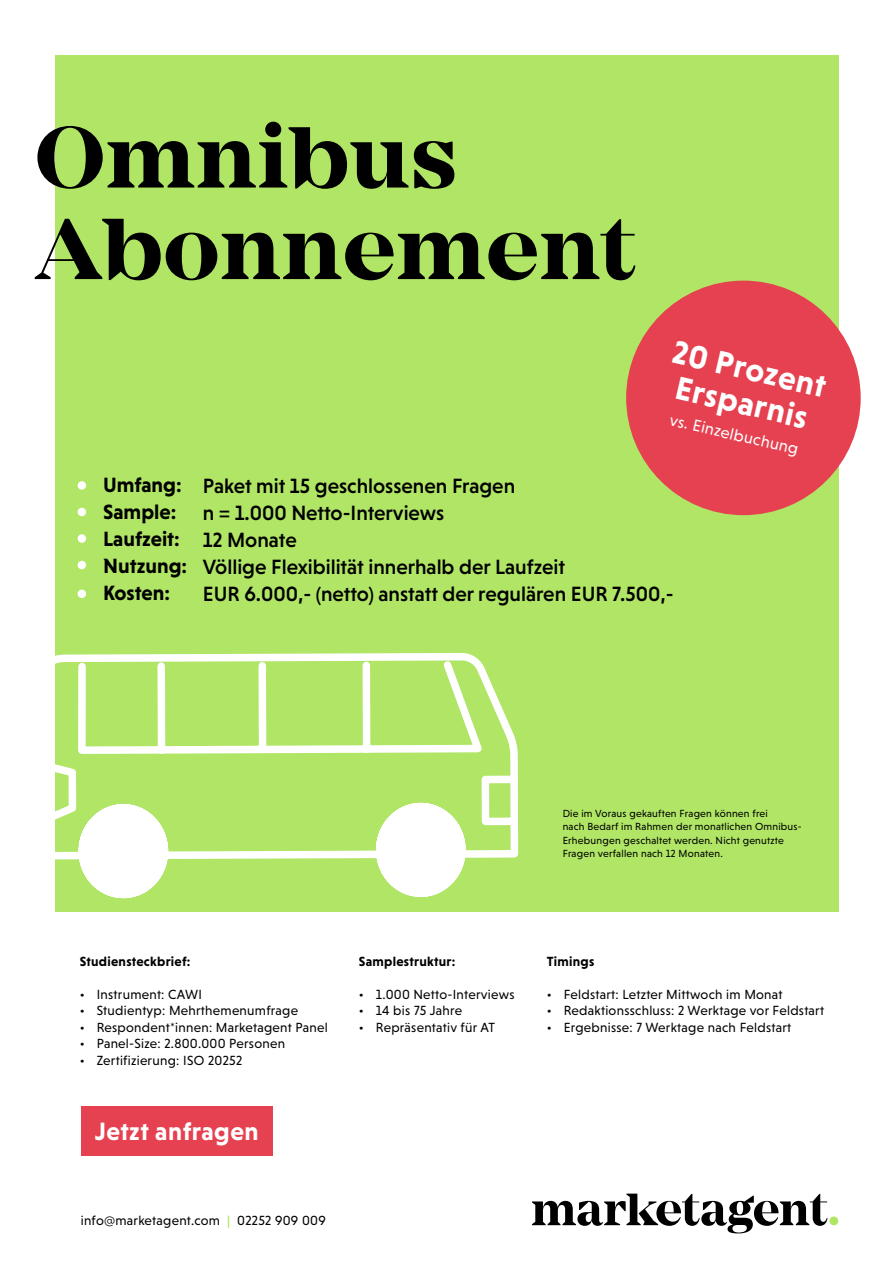
<style>
.page{position:relative;width:893px;height:1263px;background:#fff}
.page>*{position:absolute;margin:0;border:0;box-sizing:border-box;transform-origin:0 0}
.t1{font:700 90px/91.5px "Mirador";letter-spacing:.005em;color:#000}
.t2{font:700 33px/34.5px "Niveau Grotesk";color:#fff;text-align:center}
.t3{font:700 25.5px "Niveau Grotesk";letter-spacing:.02em;color:#fff}
.t4{font:500 21px/27px "Niveau Grotesk";color:#000}
.t5{font:700 21px/27px "Niveau Grotesk";color:#000}
.t6{font:16.5px "Niveau Grotesk";color:#fff}
.t7{font:13.5px "Niveau Grotesk";letter-spacing:.02em;color:#000}
.t8{font:700 13.5px "Niveau Grotesk";letter-spacing:.02em;color:#000}
.t9{font:10.5px/13.5px "Niveau Grotesk";letter-spacing:.02em;color:#000}
.s1{font-weight:700;color:#b0e566}
</style>
<div class="page">
<div style="left:55px;top:55px;width:783px;height:856px;background:#b0e566"></div>
<div style="left:626px;top:281px;width:235px;height:234px;background:#e64150;border-radius:50%"></div>
<svg style="left:532px;top:1193px;width:295px;height:40px"></svg>
<div style="left:829px;top:1216px;width:9px;height:9px;background:#b0e566;border-radius:50%"></div>
<svg style="left:55px;top:653px;width:464px;height:246px"></svg>
<div style="left:83px;top:811px;width:81px;height:81px;background:#fff;border-radius:50%"></div>
<div style="left:381px;top:809px;width:81px;height:81px;background:#fff;border-radius:50%"></div>
<div style="left:81px;top:1106px;width:191px;height:49px;background:#e64150"></div>
<div style="left:78px;top:481px;width:8px;height:9px;background:#fff;border-radius:50%"></div>
<div style="left:78px;top:508px;width:8px;height:8px;background:#fff;border-radius:50%"></div>
<div style="left:78px;top:534px;width:8px;height:9px;background:#fff;border-radius:50%"></div>
<div style="left:78px;top:561px;width:8px;height:8px;background:#fff;border-radius:50%"></div>
<div style="left:78px;top:590px;width:8px;height:8px;background:#fff;border-radius:50%"></div>
<h1 class="t1" style="left:35px;top:114px;width:603px">Omnibus<br>Abonnement</h1>
<h2 class="t2" style="left:677px;top:334px;width:158px;rotate:13deg">20 Prozent<br>Ersparnis</h2>
<p class="t6" style="left:672px;top:410px;width:133px;rotate:13deg">vs. Einzelbuchung</p>
<h3 class="t5" style="left:103px;top:472px;width:86px">Umfang:<br>Sample:<br>Laufzeit:<br>Nutzung:<br>Kosten:</h3>
<h3 class="t4" style="left:203px;top:472px;width:472px">Paket mit 15 geschlossenen Fragen<br>n = 1.000 Netto-Interviews<br>12 Monate<br>Völlige Flexibilität innerhalb der Laufzeit<br>EUR 6.000,- (netto) anstatt der regulären EUR 7.500,-</h3>
<p class="t9" style="left:563px;top:806px;width:240px">Die im Voraus gekauften Fragen können frei<br>nach Bedarf im Rahmen der monatlichen Omnibus-Erhebungen geschaltet werden. Nicht genutzte Fragen verfallen nach 12 Monaten.</p>
<p class="t8" style="left:80px;top:953px;width:112px">Studiensteckbrief:</p>
<p class="t7" style="left:80px;top:986px;width:124px">• Instrument: CAWI</p>
<p class="t7" style="left:80px;top:1003px;width:220px">• Studientyp: Mehrthemenumfrage</p>
<p class="t7" style="left:80px;top:1019px;width:249px">• Respondent*innen: Marketagent Panel</p>
<p class="t7" style="left:80px;top:1036px;width:207px">• Panel-Size: 2.800.000 Personen</p>
<p class="t7" style="left:80px;top:1052px;width:164px">• Zertifizierung: ISO 20252</p>
<h3 class="t3" style="left:95px;top:1117px;width:165px">Jetzt anfragen</h3>
<p class="t7" style="left:81px;top:1213px;width:246px">info@marketagent.com <span class="s1">|</span> 02252 909 009</p>
<p class="t8" style="left:359px;top:953px;width:98px">Samplestruktur:</p>
<p class="t7" style="left:359px;top:986px;width:157px">• 1.000 Netto-Interviews</p>
<p class="t7" style="left:359px;top:1003px;width:105px">• 14 bis 75 Jahre</p>
<p class="t7" style="left:359px;top:1019px;width:138px">• Repräsentativ für AT</p>
<p class="t8" style="left:547px;top:953px;width:49px">Timings</p>
<p class="t7" style="left:547px;top:986px;width:237px">• Feldstart: Letzter Mittwoch im Monat</p>
<p class="t7" style="left:547px;top:1003px;width:279px">• Redaktionsschluss: 2 Werktage vor Feldstart</p>
<p class="t7" style="left:547px;top:1019px;width:246px">• Ergebnisse: 7 Werktage nach Feldstart</p>
</div>
